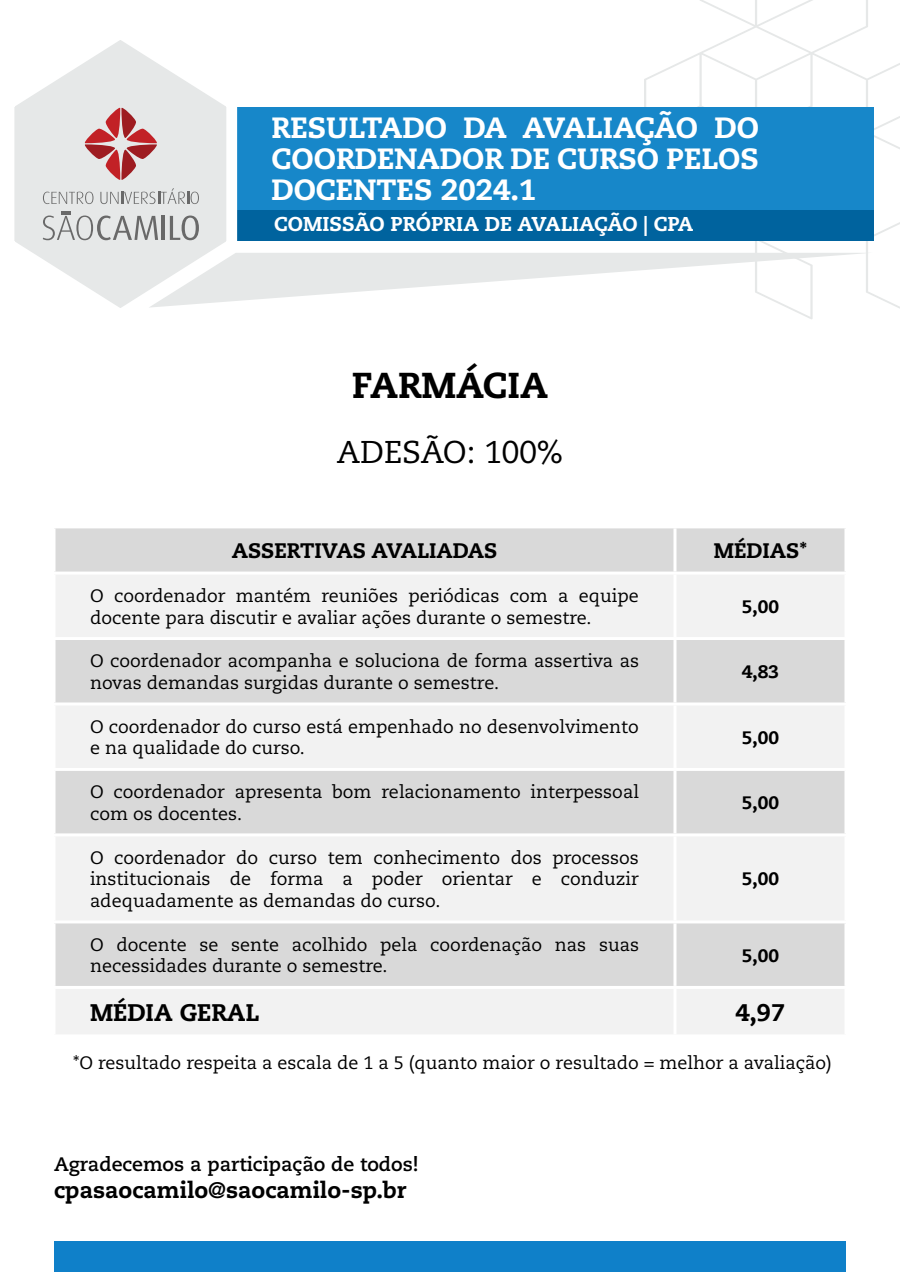
<style>
.page{position:relative;width:900px;height:1272px;background:#fff}
.page>*{position:absolute;margin:0;border:0;box-sizing:border-box;transform-origin:0 0}
.t1{font:800 36px "Caecilia LT Std";color:#000}
.t2{font:31.5px "Caecilia LT Std";color:#000}
.t3{font:800 29.25px/30.8px "Caecilia LT Std";color:#fff;text-align:justify}
.t4{font:800 24px "Caecilia LT Std";color:#000}
.t5{font:800 22.5px "Caecilia LT Std";color:#000}
.t6{font:800 21px "Caecilia LT Std";color:#000}
.t7{font:800 20.1px "Caecilia LT Std";color:#fff}
.t8{font:700 19.5px "Caecilia LT Std";color:#000}
.t9{font:18px/21.6px "Caecilia LT Std";color:#000}
.t10{font:800 18px "Caecilia LT Std";color:#000}
</style>
<div class="page">
<div style="left:54px;top:1241px;width:792px;height:31px;background:#0f80c9"></div>
<svg style="left:589px;top:0;width:311px;height:319px"></svg>
<div style="left:120px;top:107px;width:754px;height:107px;background:#1787c9"></div>
<div style="left:206px;top:210px;width:668px;height:30px;background:#00639e"></div>
<svg style="left:14px;top:40px;width:229px;height:268px"></svg>
<svg style="left:43px;top:211px;width:115px;height:29px;background:#c7c9c9"></svg>
<hr style="left:162px;top:216px;width:3px;height:24px;background:#696969">
<svg style="left:170px;top:215px;width:29px;height:25px"></svg>
<svg style="left:43px;top:105px;width:156px;height:99px;background:#dac8c8"></svg>
<svg style="left:149px;top:253px;width:724px;height:55px"></svg>
<div style="left:56px;top:528px;width:788px;height:43px;background:#d9d9d9"></div>
<svg style="left:56px;top:575px;width:788px;height:459px;fill:#f2f2f2"></svg>
<svg style="left:55px;top:528px;width:1px;height:43px"></svg>
<hr style="left:674px;top:528px;width:2px;height:43px;background:#fff">
<svg style="left:844px;top:528px;width:1px;height:43px"></svg>
<svg style="left:55px;top:640px;width:1px;height:62px"></svg>
<hr style="left:674px;top:640px;width:2px;height:62px;background:#fff">
<svg style="left:844px;top:640px;width:1px;height:62px"></svg>
<svg style="left:55px;top:771px;width:1px;height:62px"></svg>
<hr style="left:674px;top:771px;width:2px;height:62px;background:#fff">
<svg style="left:844px;top:771px;width:1px;height:62px"></svg>
<svg style="left:55px;top:923px;width:1px;height:63px"></svg>
<hr style="left:674px;top:923px;width:2px;height:63px;background:#fff">
<svg style="left:844px;top:923px;width:1px;height:63px"></svg>
<hr style="left:52px;top:637px;width:623px;height:3px;background:#fff">
<hr style="left:674px;top:574px;width:2px;height:63px;background:#fff">
<hr style="left:675px;top:637px;width:173px;height:3px;background:#fff">
<hr style="left:52px;top:702px;width:623px;height:3px;background:#fff">
<hr style="left:52px;top:768px;width:623px;height:3px;background:#fff">
<hr style="left:675px;top:702px;width:173px;height:3px;background:#fff">
<hr style="left:674px;top:705px;width:2px;height:63px;background:#fff">
<hr style="left:675px;top:768px;width:173px;height:3px;background:#fff">
<hr style="left:52px;top:833px;width:623px;height:3px;background:#fff">
<hr style="left:52px;top:920px;width:623px;height:3px;background:#fff">
<hr style="left:675px;top:833px;width:173px;height:3px;background:#fff">
<hr style="left:674px;top:836px;width:2px;height:84px;background:#fff">
<hr style="left:675px;top:920px;width:173px;height:3px;background:#fff">
<hr style="left:52px;top:986px;width:623px;height:3px;background:#fff">
<hr style="left:675px;top:986px;width:173px;height:3px;background:#fff">
<hr style="left:674px;top:989px;width:2px;height:45px;background:#fff">
<p class="t3" style="left:271px;top:113px;width:489px">RESULTADO DA AVALIAÇÃO DO COORDENADOR DE CURSO PELOS DOCENTES 2024.1</p>
<p class="t7" style="left:274px;top:212px;width:421px">COMISSÃO PRÓPRIA DE AVALIAÇÃO | CPA</p>
<p class="t1" style="left:352px;top:363px;width:198px">FARMÁCIA</p>
<p class="t2" style="left:337px;top:434px;width:228px">ADESÃO: 100%</p>
<p class="t6" style="left:232px;top:538px;width:267px">ASSERTIVAS AVALIADAS</p>
<p class="t6" style="left:714px;top:538px;width:95px">MÉDIAS*</p>
<p class="t9" style="left:90px;top:585px;width:550px">O coordenador mantém reuniões periódicas com a equipe docente para discutir e avaliar ações durante o semestre.</p>
<p class="t10" style="left:742px;top:595px;width:39px">5,00</p>
<p class="t9" style="left:90px;top:650px;width:551px">O coordenador acompanha e soluciona de forma assertiva as novas demandas surgidas durante o semestre.</p>
<p class="t10" style="left:742px;top:661px;width:39px">4,83</p>
<p class="t9" style="left:90px;top:716px;width:550px">O coordenador do curso está empenhado no desenvolvimento e na qualidade do curso.</p>
<p class="t10" style="left:742px;top:726px;width:39px">5,00</p>
<p class="t9" style="left:90px;top:781px;width:551px">O coordenador apresenta bom relacionamento interpessoal com os docentes.</p>
<p class="t10" style="left:742px;top:791px;width:39px">5,00</p>
<p class="t9" style="left:90px;top:847px;width:550px;text-align:justify">O coordenador do curso tem conhecimento dos processos institucionais de forma a poder orientar e conduzir adequadamente as demandas do curso.</p>
<p class="t10" style="left:742px;top:868px;width:39px">5,00</p>
<p class="t9" style="left:90px;top:934px;width:551px">O docente se sente acolhido pela coordenação nas suas necessidades durante o semestre.</p>
<p class="t10" style="left:742px;top:944px;width:39px">5,00</p>
<p class="t4" style="left:90px;top:997px;width:171px">MÉDIA GERAL</p>
<p class="t4" style="left:736px;top:997px;width:51px">4,97</p>
<p class="t9" style="left:73px;top:1052px;width:760px">*O resultado respeita a escala de 1 a 5 (quanto maior o resultado = melhor a avaliação)</p>
<p class="t8" style="left:54px;top:1153px;width:366px">Agradecemos a participação de todos!</p>
<p class="t5" style="left:54px;top:1176px;width:354px">cpasaocamilo@saocamilo-sp.br</p>
</div>
